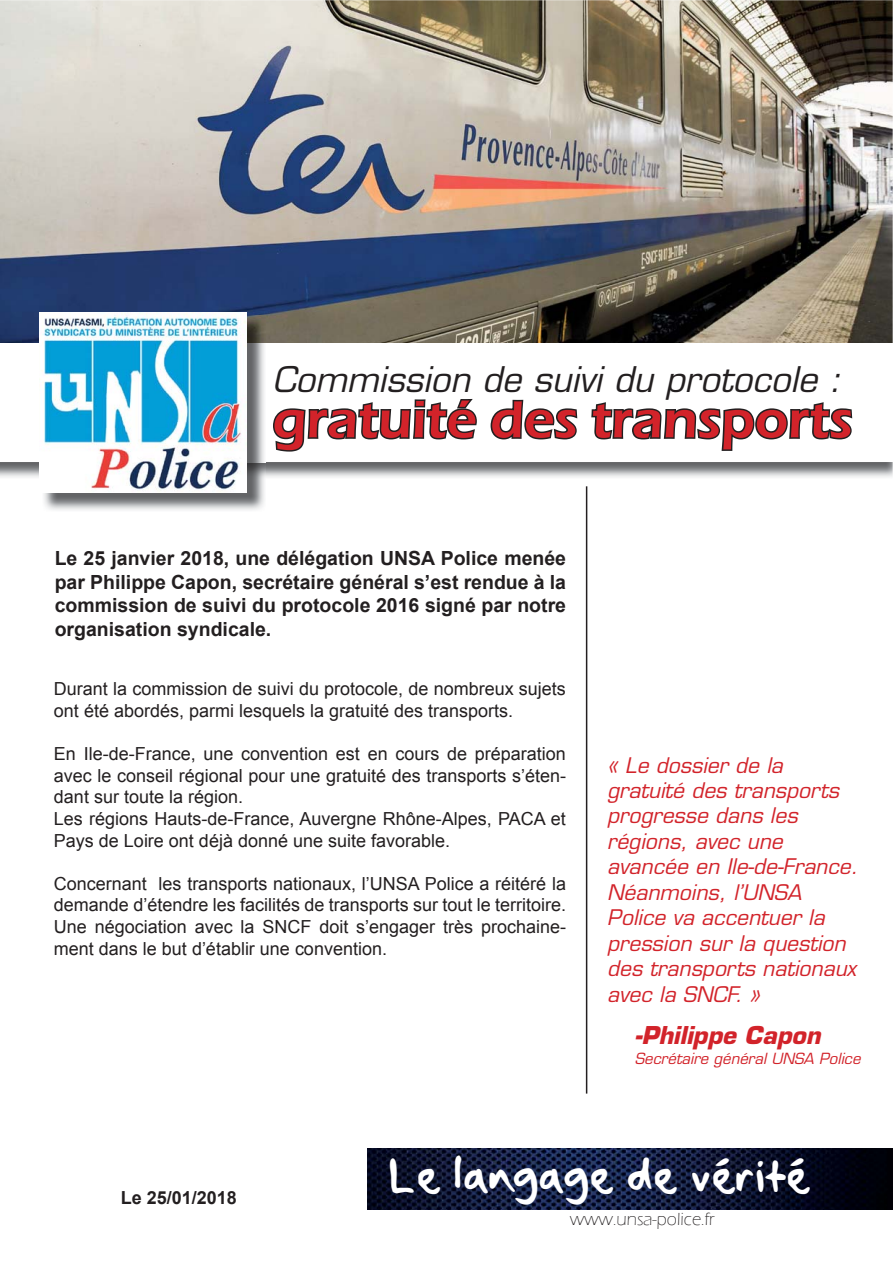
<style>
.page{position:relative;width:893px;height:1263px;background:#fff}
.page>*{position:absolute;margin:0;border:0;box-sizing:border-box;transform-origin:0 0}
.t1{font:600 54px "Eras ITC";color:#d2232a}
.t2{font:45px "Seans Other Hand";color:#fff}
.t3{font:italic 34.5px "Eurostile LT Std";color:#231f20}
.t4{font:italic 700 24px "Eurostile LT Std";color:#d2232a}
.t5{font:italic 21px/25.5px "Eurostile LT Std";color:#d2232a}
.t6{font:700 19.5px/23.4px "Arial";color:#231f20;text-align:justify}
.t7{font:18px/21.6px "Arial";color:#231f20}
.t8{font:300 18px "Eras ITC";color:#231f20}
.t9{font:700 18px "Arial";color:#231f20}
.t10{font:italic 15px "Eurostile LT Std";color:#d2232a}
</style>
<div class="page">
<img style="left:0;top:0;width:893px;height:343px">
<img style="left:367px;top:1148px;width:526px;height:61px">
<img style="left:0;top:462px;width:893px;height:16px">
<img style="left:44px;top:315px;width:221px;height:195px">
<img style="left:40px;top:313px;width:207px;height:180px">
<svg style="left:271px;top:399px;width:207px;height:79px"></svg>
<svg style="left:490px;top:399px;width:88px;height:41px"></svg>
<svg style="left:590px;top:293px;width:264px;height:185px"></svg>
<hr style="left:586px;top:486px;width:1px;height:608px;background:#231f20">
<h3 class="t3" style="left:273px;top:366px;width:570px">Commission de suivi du protocole :</h3>
<h1 class="t1" style="left:273px;top:389px;width:582px">gratuité des transports</h1>
<p class="t6" style="left:55px;top:547px;width:513px">Le 25 janvier 2018, une délégation UNSA Police menée par Philippe Capon, secrétaire général s’est rendue à la commission de suivi du protocole 2016 signé par notre organisation syndicale.</p>
<p class="t7" style="left:54px;top:678px;width:513px">Durant la commission de suivi du protocole, de nombreux sujets ont été abordés, parmi lesquels la gratuité des transports.</p>
<p class="t7" style="left:54px;top:743px;width:514px">En Ile-de-France, une convention est en cours de préparation avec le conseil régional pour une gratuité des transports s’éten&shy;dant sur toute la région.<br>Les régions Hauts-de-France, Auvergne Rhône-Alpes, PACA et Pays de Loire ont déjà donné une suite favorable.</p>
<p class="t7" style="left:54px;top:873px;width:513px;text-align:justify">Concernant les transports nationaux, l’UNSA Police a réitéré la demande d’étendre les facilités de transports sur tout le territoire.<br>Une négociation avec la SNCF doit s’engager très prochaine&shy;ment dans le but d’établir une convention.</p>
<p class="t5" style="left:607px;top:754px;width:252px">« Le dossier de la gratuité des transports progresse dans les régions, avec une avancée en Ile-de-France.<br>Néanmoins, l’UNSA<br>Police va accentuer la pression sur la question des transports nationaux avec la SNCF. »</p>
<h3 class="t4" style="left:635px;top:1022px;width:187px">-Philippe Capon</h3>
<p class="t10" style="left:635px;top:1052px;width:227px">Secrétaire général UNSA Police</p>
<p class="t9" style="left:121px;top:1188px;width:118px">Le 25/01/2018</p>
<h2 class="t2" style="left:389px;top:1142px;width:422px">Le langage de vérité</h2>
<p class="t8" style="left:570px;top:1209px;width:147px">www.unsa-police.fr</p>
</div>
